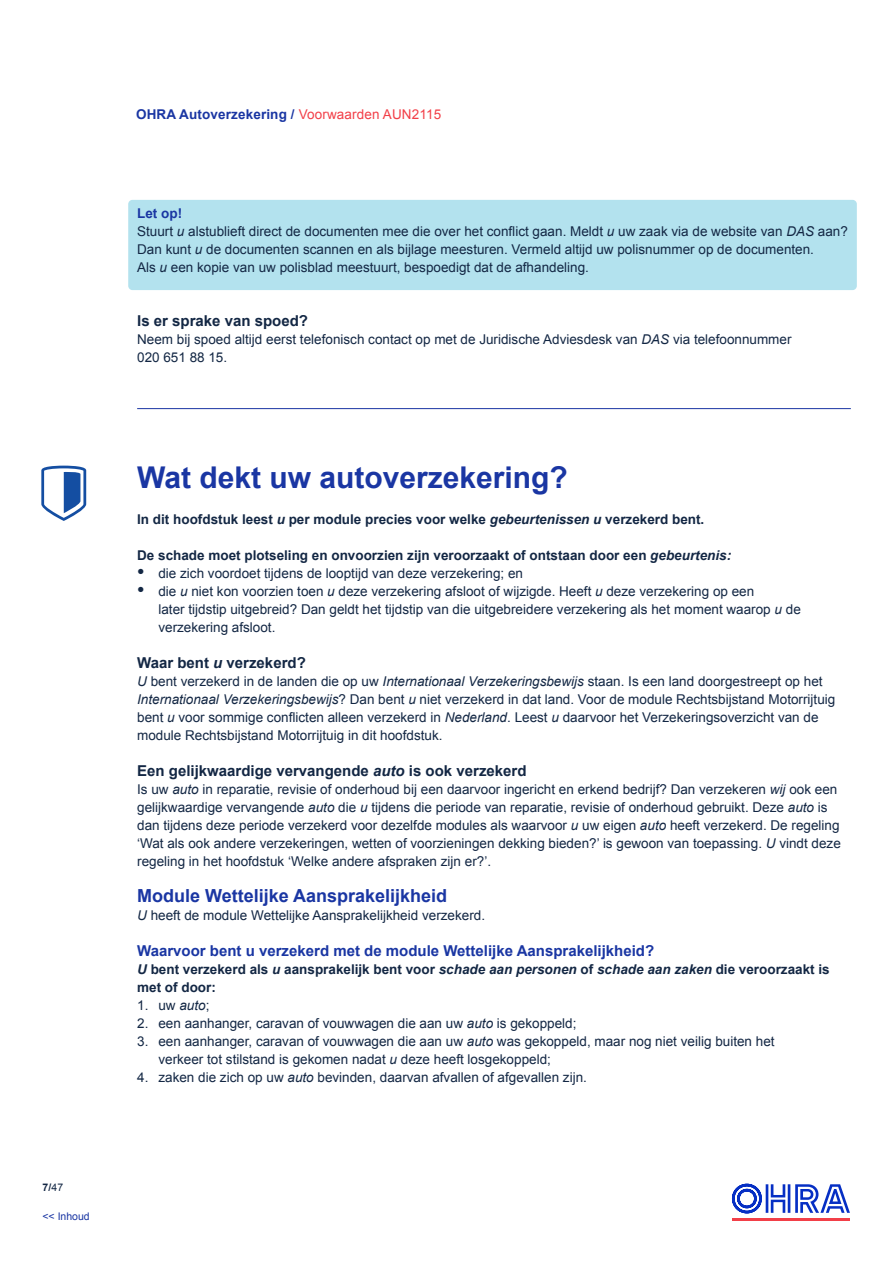
<style>
.page{position:relative;width:893px;height:1263px;background:#fff}
.page>*{position:absolute;margin:0;border:0;box-sizing:border-box;transform-origin:0 0}
.t1{font:700 30px "Arial";color:#1a36a3}
.t2{font:700 18px "Arial";color:#1a36a3}
.t3{font:700 15px "Arial";color:#132744}
.t4{font:700 15px "Arial";color:#1a36a3}
.t5{font:13.5px/18px "Arial";color:#132744}
.t6{font:700 13.5px/18px "Arial";color:#132744}
.t7{font:700 13.5px "Arial";letter-spacing:.01em;color:#1a36a3}
.t8{font:10.5px "Arial";color:#1a36a3}
.t9{font:700 10.5px "Arial";color:#132744}
.s1{font-weight:400}
.s2{font-weight:400;color:#f23f48}
.s3{font-weight:700;color:#1a36a3}
.s4{font-style:italic}
.s5{font-size:21px}
</style>
<div class="page">
<div style="left:128px;top:200px;width:729px;height:90px;background:#b3e2ee;border-radius:4px"></div>
<svg style="left:41px;top:466px;width:45px;height:55px"></svg>
<hr style="left:137px;top:408px;width:714px;height:1px;background:#1a36a3">
<svg style="left:732px;top:1184px;width:118px;height:29px"></svg>
<hr style="left:732px;top:1218px;width:118px;height:3px;background:#f23f48">
<p class="t9" style="left:43px;top:1180px;width:22px">7/<span class="s1">47</span></p>
<p class="t8" style="left:43px;top:1210px;width:49px">&lt;&lt; Inhoud</p>
<p class="t7" style="left:136px;top:106px;width:307px">OHRA Autoverzekering / <span class="s2">Voorwaarden AUN2115</span></p>
<p class="t5" style="left:137px;top:204px;width:712px"><span class="s3">Let op!<br></span>Stuurt <span class="s4">u</span> alstublieft direct de documenten mee die over het conflict gaan. Meldt <span class="s4">u</span> uw zaak via de website van <span class="s4">DAS</span> aan?<br>Dan kunt <span class="s4">u</span> de documenten scannen en als bijlage meesturen. Vermeld altijd uw polisnummer op de documenten.<br>Als <span class="s4">u</span> een kopie van uw polisblad meestuurt, bespoedigt dat de afhandeling.</p>
<p class="t3" style="left:137px;top:311px;width:172px">Is er sprake van spoed?</p>
<p class="t5" style="left:137px;top:330px;width:656px">Neem bij spoed altijd eerst telefonisch contact op met de Juridische Adviesdesk van <span class="s4">DAS</span> via telefoonnummer<br>020 651 88 15.</p>
<h1 class="t1" style="left:137px;top:458px;width:432px">Wat dekt uw autoverzekering?</h1>
<p class="t6" style="left:137px;top:511px;width:569px">In dit hoofdstuk leest <span class="s4">u</span> per module precies voor welke <span class="s4">gebeurtenissen u</span> verzekerd bent.</p>
<p class="t6" style="left:137px;top:547px;width:596px">De schade moet plotseling en onvoorzien zijn veroorzaakt of ontstaan door een <span class="s4">gebeurtenis:</span></p>
<p class="t5" style="left:137px;top:564px;width:387px"><span class="s5">•</span> die zich voordoet tijdens de looptijd van deze verzekering; en</p>
<p class="t5" style="left:158px;top:582px;width:644px;text-indent:-21px"><span class="s5">•</span> die <span class="s4">u</span> niet kon voorzien toen <span class="s4">u</span> deze verzekering afsloot of wijzigde. Heeft <span class="s4">u</span> deze verzekering op een<br>later tijdstip uitgebreid? Dan geldt het tijdstip van die uitgebreidere verzekering als het moment waarop <span class="s4">u</span> de verzekering afsloot.</p>
<p class="t3" style="left:137px;top:653px;width:170px">Waar bent <span class="s4">u</span> verzekerd?</p>
<p class="t5" style="left:137px;top:672px;width:700px"><span class="s4">U</span> bent verzekerd in de landen die op uw <span class="s4">Internationaal Verzekeringsbewijs</span> staan. Is een land doorgestreept op het <span class="s4">Internationaal Verzekeringsbewijs</span>? Dan bent <span class="s4">u</span> niet verzekerd in dat land. Voor de module Rechtsbijstand Motorrijtuig bent <span class="s4">u</span> voor sommige conflicten alleen verzekerd in <span class="s4">Nederland</span>. Leest <span class="s4">u</span> daarvoor het Verzekeringsoverzicht van de module Rechtsbijstand Motorrijtuig in dit hoofdstuk.</p>
<p class="t3" style="left:137px;top:761px;width:391px">Een gelijkwaardige vervangende <span class="s4">auto</span> is ook verzekerd</p>
<p class="t5" style="left:137px;top:780px;width:705px">Is uw <span class="s4">auto</span> in reparatie, revisie of onderhoud bij een daarvoor ingericht en erkend bedrijf? Dan verzekeren <span class="s4">wij</span> ook een gelijkwaardige vervangende <span class="s4">auto</span> die <span class="s4">u</span> tijdens die periode van reparatie, revisie of onderhoud gebruikt. Deze <span class="s4">auto</span> is dan tijdens deze periode verzekerd voor dezelfde modules als waarvoor <span class="s4">u</span> uw eigen <span class="s4">auto</span> heeft verzekerd. De regeling ‘Wat als ook andere verzekeringen, wetten of voorzieningen dekking bieden?’ is gewoon van toepassing. <span class="s4">U</span> vindt deze regeling in het hoofdstuk ‘Welke andere afspraken zijn er?’.</p>
<h2 class="t2" style="left:137px;top:884px;width:312px">Module Wettelijke Aansprakelijkheid</h2>
<p class="t5" style="left:137px;top:906px;width:349px"><span class="s4">U</span> heeft de module Wettelijke Aansprakelijkheid verzekerd.</p>
<p class="t4" style="left:137px;top:941px;width:519px">Waarvoor bent u verzekerd met de module Wettelijke Aansprakelijkheid?</p>
<p class="t6" style="left:137px;top:961px;width:694px"><span class="s4">U</span> bent verzekerd als <span class="s4">u</span> aansprakelijk bent voor <span class="s4">schade aan personen</span> of <span class="s4">schade aan zaken</span> die veroorzaakt is met of door:</p>
<p class="t5" style="left:137px;top:996px;width:74px">1. uw <span class="s4">auto</span>;</p>
<p class="t5" style="left:137px;top:1014px;width:441px">2. een aanhanger, caravan of vouwwagen die aan uw <span class="s4">auto</span> is gekoppeld;</p>
<p class="t5" style="left:158px;top:1032px;width:618px;text-indent:-21px">3. een aanhanger, caravan of vouwwagen die aan uw <span class="s4">auto</span> was gekoppeld, maar nog niet veilig buiten het verkeer tot stilstand is gekomen nadat <span class="s4">u</span> deze heeft losgekoppeld;</p>
<p class="t5" style="left:137px;top:1068px;width:451px">4. zaken die zich op uw <span class="s4">auto</span> bevinden, daarvan afvallen of afgevallen zijn.</p>
</div>
